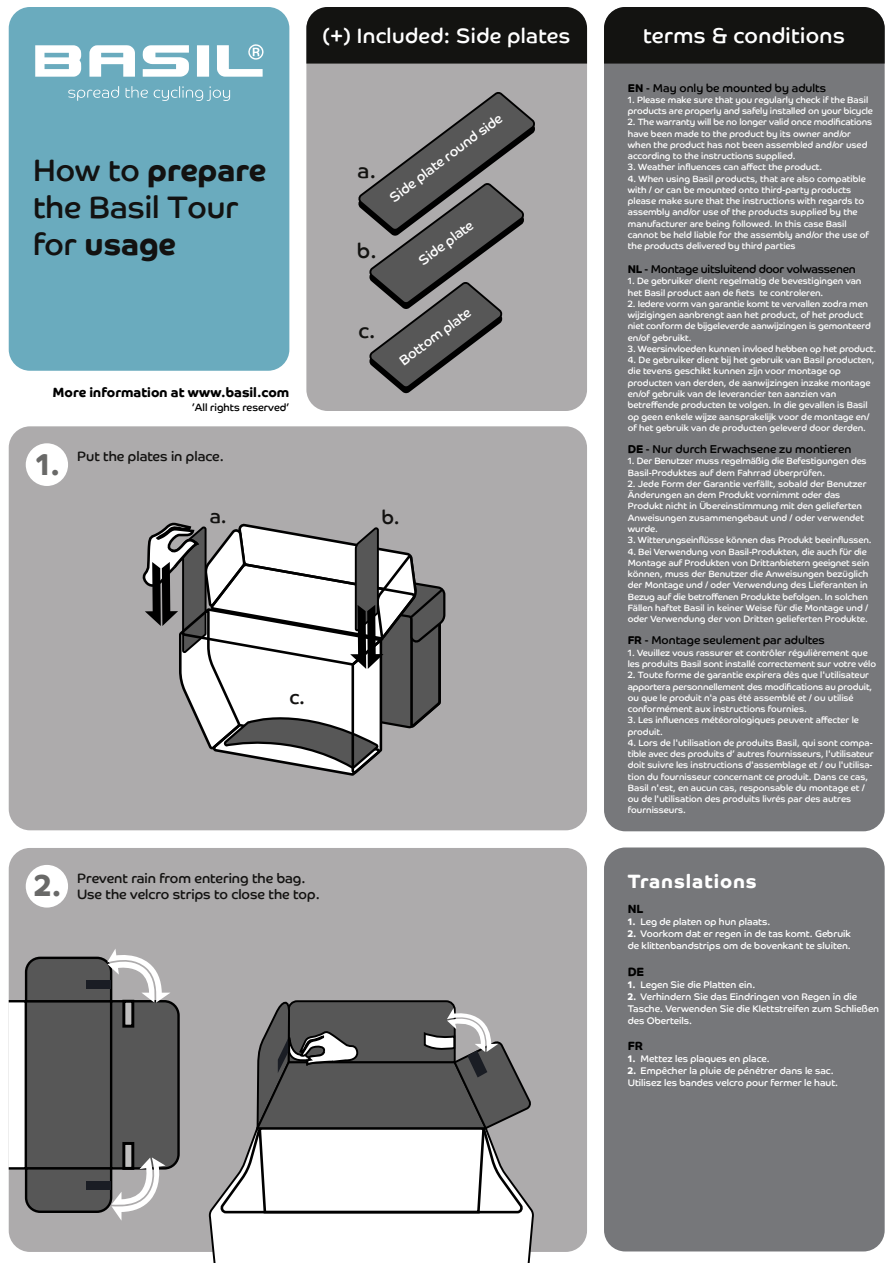
<style>
.page{position:relative;width:893px;height:1263px;background:#fff}
.page>*{position:absolute;margin:0;border:0;box-sizing:border-box;transform-origin:0 0}
.t1{font:31.2px/37px "Co Headline";color:#131211}
.t2{font:21.6px "Co Headline";letter-spacing:.02em;color:#fff}
.t3{font:21px "Co Headline";letter-spacing:.02em;color:#fff}
.t4{font:21px "Co Headline";color:#131311}
.t5{font:19.65px "Co Headline";color:#131211}
.t6{font:700 19.35px "Co Headline";letter-spacing:.05em;color:#fff}
.t7{font:13.65px/16.5px "Co Headline";color:#131211}
.t8{font:13.65px "Co Headline";color:#fff}
.t9{font:700 13.5px "Co Headline";color:#000}
.t10{font:700 12px "Co Headline";color:#000}
.t11{font:11.4px "Co Headline";color:#000}
.t12{font:11.4px "Co Headline";letter-spacing:-.02em;color:#000}
.t13{font:10.5px "Co Headline";color:#000}
.t14{font:9.6px/12px "Co Headline";color:#fff}
.t15{font:9.15px/11.2px "Co Headline";color:#fff}
.s1{font-weight:700}
.s2{font-weight:700;font-size:30.45px;color:#696968}
</style>
<div class="page">
<div style="left:9px;top:426px;width:578px;height:404px;background:#adabac"></div>
<div style="left:9px;top:848px;width:578px;height:404px;background:#adabac"></div>
<div style="left:604px;top:847px;width:281px;height:404px;background:#76777a"></div>
<div style="left:604px;top:7px;width:281px;height:824px;background:#77787b;border-radius:21px"></div>
<div style="left:604px;top:7px;width:281px;height:57px;background:#131311"></div>
<div style="left:26px;top:443px;width:42px;height:43px;background:#fff;border-radius:50%"></div>
<div style="left:26px;top:865px;width:42px;height:42px;background:#fff;border-radius:50%"></div>
<div style="left:9px;top:7px;width:280px;height:364px;background:#6aabbe;border-radius:21px"></div>
<svg style="left:35px;top:45px;width:46px;height:32px"></svg>
<svg style="left:143px;top:45px;width:46px;height:32px"></svg>
<svg style="left:89px;top:45px;width:46px;height:32px"></svg>
<svg style="left:197px;top:45px;width:12px;height:32px"></svg>
<svg style="left:68px;top:86px;width:51px;height:15px"></svg>
<svg style="left:126px;top:86px;width:104px;height:15px"></svg>
<svg style="left:217px;top:44px;width:46px;height:33px"></svg>
<div style="left:306px;top:64px;width:281px;height:347px;background:#adabac"></div>
<div style="left:306px;top:7px;width:281px;height:57px;background:#131311"></div>
<svg style="left:356px;top:90px;width:181px;height:305px"></svg>
<div style="left:8px;top:1000px;width:19px;height:169px;background:#fff"></div>
<svg style="left:207px;top:998px;width:326px;height:265px"></svg>
<svg style="left:24px;top:948px;width:157px;height:273px"></svg>
<svg style="left:142px;top:520px;width:305px;height:257px"></svg>
<h1 class="t1" style="left:33px;top:152px;width:235px">How to <span class="s1">prepare </span>the Basil Tour for <span class="s1">usage</span></h1>
<h3 class="t9" style="left:52px;top:385px;width:238px">More information at www.basil.com</h3>
<p class="t13" style="left:192px;top:401px;width:99px">’All rights reserved’</p>
<h3 class="t7" style="left:36px;top:448px;width:189px"><span class="s2">1.</span> Put the plates in place.</h3>
<h3 class="t3" style="left:323px;top:23px;width:249px">(+) Included: Side plates</h3>
<h3 class="t4" style="left:358px;top:158px;width:20px">a.</h3>
<h3 class="t4" style="left:357px;top:238px;width:21px">b.</h3>
<h3 class="t8" style="left:387px;top:192px;width:138px;rotate:-37deg">Side plate round side</h3>
<h3 class="t8" style="left:416px;top:256px;width:66px;rotate:-37deg">Side plate</h3>
<h3 class="t4" style="left:358px;top:319px;width:19px">c.</h3>
<h3 class="t8" style="left:396px;top:356px;width:87px;rotate:-37deg">Bottom plate</h3>
<h3 class="t5" style="left:210px;top:505px;width:19px">a.</h3>
<h3 class="t5" style="left:382px;top:506px;width:20px">b.</h3>
<h3 class="t5" style="left:289px;top:685px;width:17px">c.</h3>
<h3 class="t7" style="left:77px;top:870px;width:244px;text-indent:-43px"><span class="s2">2.</span> Prevent rain from entering the bag.<br>Use the velcro strips to close the top.</h3>
<h2 class="t2" style="left:643px;top:23px;width:203px">terms &amp; conditions</h2>
<p class="t11" style="left:628px;top:81px;width:200px"><span class="s1">EN</span> - May only be mounted by adults</p>
<p class="t15" style="left:628px;top:94px;width:247px">1. Please make sure that you regularly check if the Basil products are properly and safely installed on your bicycle</p>
<p class="t15" style="left:628px;top:117px;width:246px">2. The warranty will be no longer valid once modifications have been made to the product by its owner and/or when the product has not been assembled and/or used according to the instructions supplied.</p>
<p class="t15" style="left:628px;top:162px;width:196px">3. Weather influences can affect the product.</p>
<p class="t15" style="left:628px;top:173px;width:243px">4. When using Basil products, that are also compatible with / or can be mounted onto third-party products please make sure that the instructions with regards to assembly and/or use of the products supplied by the manufacturer are being followed. In this case Basil cannot be held liable for the assembly and/or the use of the products delivered by third parties</p>
<p class="t12" style="left:628px;top:263px;width:229px"><span class="s1">NL</span> - Montage uitsluitend door volwassenen</p>
<p class="t15" style="left:628px;top:276px;width:235px">1. De gebruiker dient regelmatig de bevestigingen van het Basil product aan de fiets te controleren.</p>
<p class="t15" style="left:628px;top:298px;width:245px">2. Iedere vorm van garantie komt te vervallen zodra men wijzigingen aanbrengt aan het product, of het product niet conform de bijgeleverde aanwijzingen is gemonteerd en/of gebruikt.</p>
<p class="t15" style="left:628px;top:343px;width:250px">3. Weersinvloeden kunnen invloed hebben op het product.</p>
<p class="t15" style="left:628px;top:354px;width:248px">4. De gebruiker dient bij het gebruik van Basil producten, die tevens geschikt kunnen zijn voor montage op producten van derden, de aanwijzingen inzake montage en/of gebruik van de leverancier ten aanzien van betreffende producten te volgen. In die gevallen is Basil op geen enkele wijze aansprakelijk voor de montage en/ of het gebruik van de producten geleverd door derden.</p>
<p class="t11" style="left:628px;top:443px;width:225px"><span class="s1">DE</span> - Nur durch Erwachsene zu montieren</p>
<p class="t15" style="left:628px;top:456px;width:240px">1. Der Benutzer muss regelmäßig die Befestigungen des<br>Basil-Produktes auf dem Fahrrad überprüfen.</p>
<p class="t15" style="left:628px;top:478px;width:240px">2. Jede Form der Garantie verfällt, sobald der Benutzer Änderungen an dem Produkt vornimmt oder das Produkt nicht in Übereinstimmung mit den gelieferten Anweisungen zusammengebaut und / oder verwendet wurde.</p>
<p class="t15" style="left:628px;top:534px;width:245px">3. Witterungseinflüsse können das Produkt beeinflussen.</p>
<p class="t15" style="left:628px;top:546px;width:243px">4. Bei Verwendung von Basil-Produkten, die auch für die Montage auf Produkten von Drittanbietern geeignet sein können, muss der Benutzer die Anweisungen bezüglich der Montage und / oder Verwendung des Lieferanten in Bezug auf die betroffenen Produkte befolgen. In solchen Fällen haftet Basil in keiner Weise für die Montage und / oder Verwendung der von Dritten gelieferten Produkte.</p>
<p class="t11" style="left:628px;top:634px;width:198px"><span class="s1">FR</span> - Montage seulement par adultes</p>
<p class="t15" style="left:628px;top:647px;width:250px">1. Veuillez vous rassurer et contrôler régulièrement que les produits Basil sont installé correctement sur votre vélo</p>
<p class="t15" style="left:628px;top:669px;width:246px">2. Toute forme de garantie expirera dès que l'utilisateur apportera personnellement des modifications au produit, ou que le produit n'a pas été assemblé et / ou utilisé conformément aux instructions fournies.</p>
<p class="t15" style="left:628px;top:714px;width:233px">3. Les influences météorologiques peuvent affecter le produit.</p>
<p class="t15" style="left:628px;top:737px;width:247px">4. Lors de l'utilisation de produits Basil, qui sont compa&shy;tible avec des produits d’ autres fournisseurs, l'utilisateur doit suivre les instructions d'assemblage et / ou l'utilisa&shy;tion du fournisseur concernant ce produit. Dans ce cas, Basil n'est, en aucun cas, responsable du montage et / ou de l'utilisation des produits livrés par des autres fournisseurs.</p>
<h3 class="t6" style="left:628px;top:870px;width:130px">Translations</h3>
<h3 class="t10" style="left:628px;top:902px;width:17px">NL</h3>
<p class="t14" style="left:628px;top:916px;width:144px"><span class="s1">1.</span> Leg de platen op hun plaats.</p>
<p class="t14" style="left:628px;top:928px;width:225px"><span class="s1">2.</span> Voorkom dat er regen in de tas komt. Gebruik de klittenbandstrips om de bovenkant te sluiten.</p>
<h3 class="t10" style="left:628px;top:964px;width:18px">DE</h3>
<p class="t14" style="left:628px;top:978px;width:129px"><span class="s1">1.</span> Legen Sie die Platten ein.</p>
<p class="t14" style="left:628px;top:990px;width:253px"><span class="s1">2.</span> Verhindern Sie das Eindringen von Regen in die<br>Tasche. Verwenden Sie die Klettstreifen zum Schließen des Oberteils.</p>
<h3 class="t10" style="left:628px;top:1038px;width:17px">FR</h3>
<p class="t14" style="left:628px;top:1052px;width:143px"><span class="s1">1.</span> Mettez les plaques en place.</p>
<p class="t14" style="left:628px;top:1064px;width:212px"><span class="s1">2.</span> Empêcher la pluie de pénétrer dans le sac.<br>Utilisez les bandes velcro pour fermer le haut.</p>
</div>
